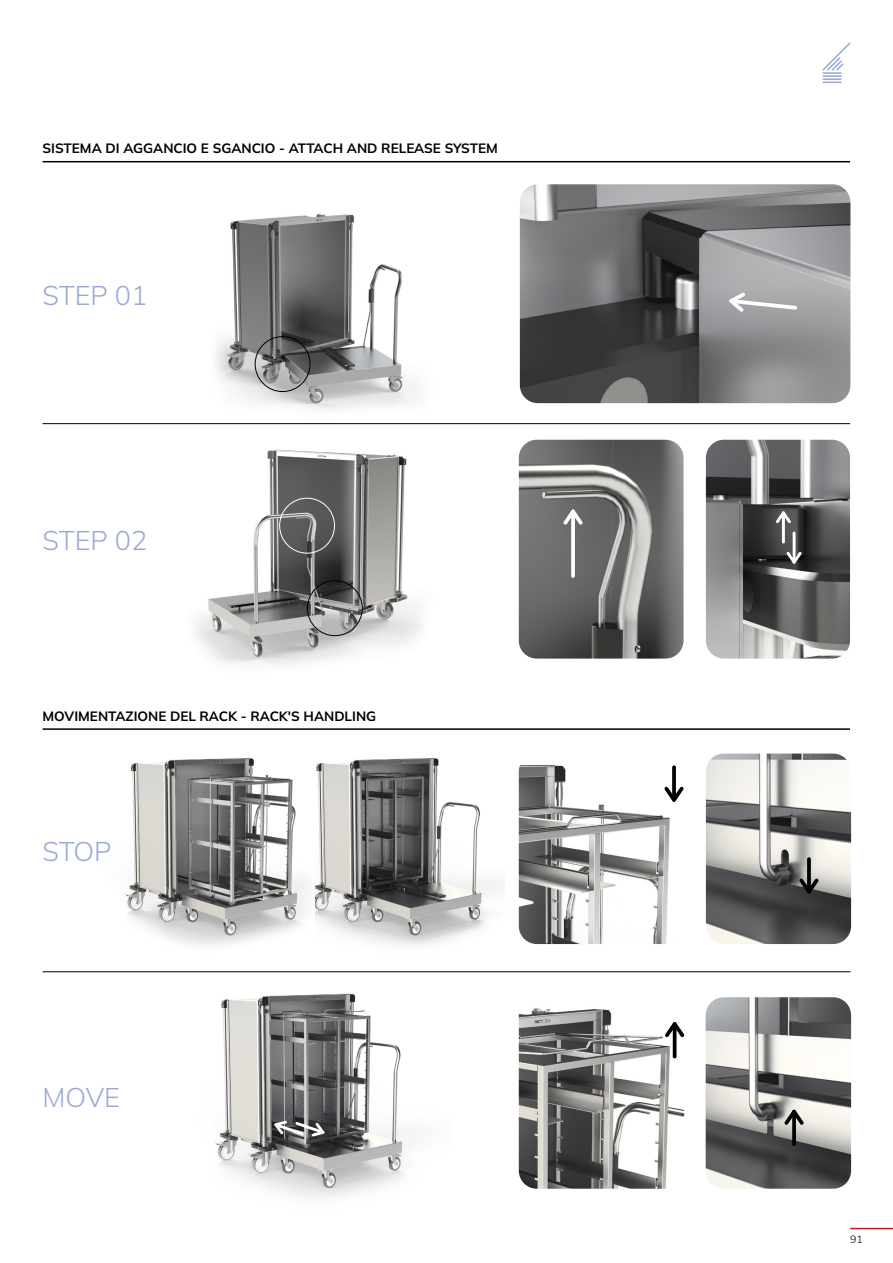
<style>
.page{position:relative;width:893px;height:1263px;background:#fff}
.page>*{position:absolute;margin:0;border:0;box-sizing:border-box;transform-origin:0 0}
.t1{font:300 27px "Mulish";color:#9aa8d6}
.t2{font:700 13.5px "Mulish";color:#000}
.t3{font:300 10.5px "Mulish";color:#000}
</style>
<div class="page">
<hr style="left:851px;top:1228px;width:42px;height:1px;background:#c51a1b">
<svg style="left:822px;top:42px;width:28px;height:29px"></svg>
<hr style="left:822px;top:78px;width:20px;height:2px;background:#99aad7">
<hr style="left:822px;top:75px;width:20px;height:2px;background:#99aad7">
<svg style="left:822px;top:82px;width:20px;height:1px"></svg>
<hr style="left:822px;top:72px;width:20px;height:2px;background:#99aad7">
<hr style="left:43px;top:161px;width:807px;height:1px;background:#000">
<hr style="left:43px;top:728px;width:807px;height:2px;background:#000">
<hr style="left:43px;top:423px;width:807px;height:1px;background:#000">
<hr style="left:43px;top:971px;width:807px;height:1px;background:#000">
<img style="left:196px;top:449px;width:225px;height:216px">
<img style="left:216px;top:213px;width:203px;height:197px">
<img style="left:520px;top:184px;width:330px;height:219px">
<div style="left:255px;top:336px;width:55px;height:56px;border:1px solid #000;border-radius:50%"></div>
<img style="left:315px;top:758px;width:189px;height:187px">
<img style="left:124px;top:758px;width:185px;height:188px">
<svg style="left:729px;top:292px;width:68px;height:20px"></svg>
<img style="left:519px;top:440px;width:165px;height:219px">
<svg style="left:571px;top:510px;width:4px;height:68px"></svg>
<svg style="left:563px;top:510px;width:20px;height:15px"></svg>
<div style="left:307px;top:580px;width:56px;height:56px;border:1px solid #000;border-radius:50%"></div>
<div style="left:279px;top:498px;width:56px;height:55px;border:1px solid #fff;border-radius:50%"></div>
<img style="left:706px;top:440px;width:144px;height:219px">
<hr style="left:793px;top:532px;width:3px;height:32px;background:#fff">
<svg style="left:786px;top:552px;width:15px;height:12px"></svg>
<hr style="left:782px;top:511px;width:3px;height:32px;background:#fff">
<svg style="left:776px;top:511px;width:15px;height:12px"></svg>
<img style="left:214px;top:993px;width:196px;height:204px">
<img style="left:519px;top:1008px;width:165px;height:181px">
<svg style="left:274px;top:1120px;width:51px;height:16px"></svg>
<img style="left:706px;top:997px;width:145px;height:192px">
<svg style="left:792px;top:1110px;width:4px;height:36px"></svg>
<svg style="left:784px;top:1110px;width:20px;height:15px"></svg>
<hr style="left:673px;top:1022px;width:3px;height:36px;background:#000;border-radius:2px">
<svg style="left:665px;top:1022px;width:19px;height:15px"></svg>
<img style="left:706px;top:753px;width:145px;height:191px">
<img style="left:519px;top:764px;width:151px;height:180px">
<svg style="left:672px;top:765px;width:4px;height:37px"></svg>
<svg style="left:664px;top:786px;width:20px;height:16px"></svg>
<svg style="left:807px;top:857px;width:4px;height:37px"></svg>
<svg style="left:799px;top:878px;width:19px;height:16px"></svg>
<p class="t2" style="left:43px;top:139px;width:457px">SISTEMA DI AGGANCIO E SGANCIO - ATTACH AND RELEASE SYSTEM</p>
<h1 class="t1" style="left:43px;top:277px;width:106px">STEP 01</h1>
<h1 class="t1" style="left:43px;top:522px;width:106px">STEP 02</h1>
<p class="t2" style="left:43px;top:706px;width:335px">MOVIMENTAZIONE DEL RACK - RACK'S HANDLING</p>
<h1 class="t1" style="left:43px;top:833px;width:71px">STOP</h1>
<h1 class="t1" style="left:43px;top:1078px;width:79px">MOVE</h1>
<p class="t3" style="left:850px;top:1231px;width:14px">91</p>
</div>
